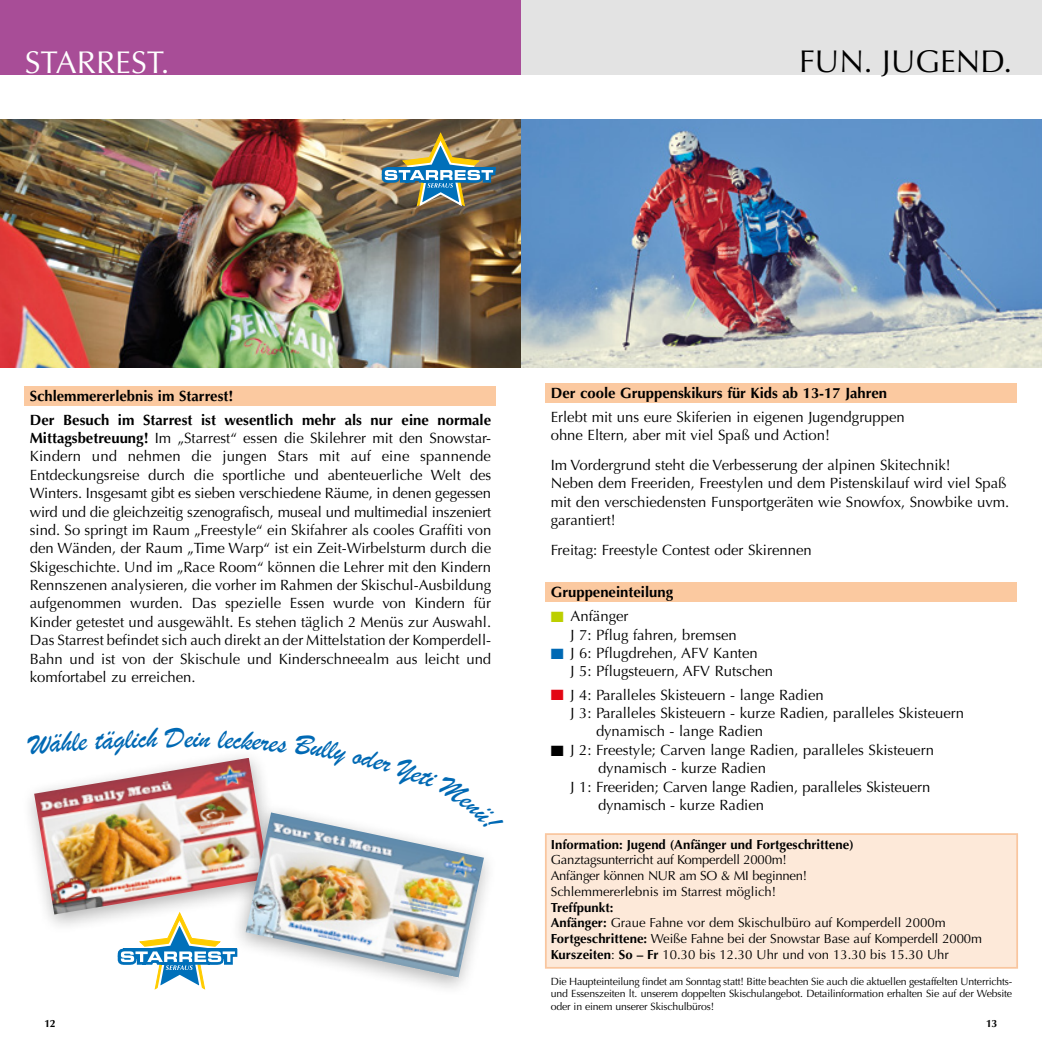
<style>
.page{position:relative;width:1042px;height:1042px;background:#fff}
.page>*{position:absolute;margin:0;border:0;box-sizing:border-box;transform-origin:0 0}
.t1{font:31.5px "Optima";color:#000}
.t2{font:31.5px "Optima";color:#fff}
.t3{font:29.75px "Brush Script";color:#0069b4}
.t4{font:14.88px/18.4px "Optima";color:#000}
.t5{font:700 14.88px/23.3px "Optima";color:#000}
.t6{font:13.12px/15.8px "Optima";letter-spacing:-.01em;color:#000}
.t7{font:700 13.12px "Optima";color:#000}
.t8{font:10.5px/12.6px "Optima";letter-spacing:-.015em;color:#000;text-align:justify}
.t9{font:700 10.5px "Optima";color:#000}
.s1{font-weight:700}
.s2{color:#bccf00}
.s3{color:#0069b4}
.s4{color:#e30613}
</style>
<div class="page">
<div style="left:0;top:0;width:521px;height:74px;background:#a84d97"></div>
<div style="left:25px;top:386px;width:471px;height:20px;background:#fbc9a0"></div>
<img style="left:0;top:119px;width:521px;height:248px">
<svg style="left:382px;top:132px;width:113px;height:75px;background:#838979"></svg>
<div style="left:20px;top:747px;width:266px;height:188px;background:#000;opacity:.3"></div>
<img style="left:34px;top:758px;width:235px;height:156px">
<div style="left:228px;top:802px;width:269px;height:196px;background:#000;opacity:.3"></div>
<img style="left:246px;top:812px;width:238px;height:165px">
<svg style="left:118px;top:912px;width:119px;height:78px"></svg>
<div style="left:521px;top:0;width:521px;height:74px;background:#e3e3e3"></div>
<img style="left:521px;top:119px;width:521px;height:248px">
<div style="left:546px;top:383px;width:471px;height:20px;background:#fbc9a0"></div>
<div style="left:546px;top:582px;width:471px;height:19px;background:#fbc9a0"></div>
<div style="left:545px;top:833px;width:473px;height:135px;background:#fde9d9;border:2px solid #f8b887"></div>
<svg style="left:27px;top:747px;width:61px;height:8px"></svg>
<svg style="left:95px;top:747px;width:64px;height:8px"></svg>
<svg style="left:218px;top:747px;width:68px;height:5px"></svg>
<svg style="left:352px;top:802px;width:145px;height:31px"></svg>
<h1 class="t2" style="left:25px;top:44px;width:146px">STARREST.</h1>
<h1 class="t1" style="left:799px;top:43px;width:215px">FUN. JUGEND.</h1>
<p class="t5" style="left:30px;top:385px;width:463px">Schlemmererlebnis im Starrest!<br>Der Besuch im Starrest ist wesentlich mehr als nur eine normale</p>
<p class="t4" style="left:30px;top:429px;width:463px;text-align:justify"><span class="s1">Mittagsbetreuung!</span> Im „Starrest“ essen die Skilehrer mit den Snowstar-Kindern und nehmen die jungen Stars mit auf eine spannende Entdeckungsreise durch die sportliche und abenteuerliche Welt des Winters. Insgesamt gibt es sieben verschiedene Räume, in denen gegessen wird und die gleichzeitig szenografisch, museal und multimedial inszeniert sind. So springt im Raum „Freestyle“ ein Skifahrer als cooles Graffiti von den Wänden, der Raum „Time Warp“ ist ein Zeit-Wirbelsturm durch die Skigeschichte. Und im „Race Room“ können die Lehrer mit den Kindern Rennszenen analysieren, die vorher im Rahmen der Skischul-Ausbildung aufgenommen wurden. Das spezielle Essen wurde von Kindern für Kinder getestet und ausgewählt. Es stehen täglich 2 Menüs zur Auswahl.<br>Das Starrest befindet sich auch direkt an der Mittelstation der Komperdell-Bahn und ist von der Skischule und Kinderschneealm aus leicht und komfortabel zu erreichen.</p>
<h2 class="t3" style="left:165px;top:718px;width:21px">D</h2>
<p class="t5" style="left:551px;top:382px;width:338px">Der coole Gruppenskikurs für Kids ab 13-17 Jahren</p>
<p class="t4" style="left:551px;top:407px;width:355px">Erlebt mit uns eure Skiferien in eigenen Jugendgruppen ohne Eltern, aber mit viel Spaß und Action!</p>
<p class="t4" style="left:551px;top:456px;width:460px">Im Vordergrund steht die Verbesserung der alpinen Skitechnik!<br>Neben dem Freeriden, Freestylen und dem Pistenskilauf wird viel Spaß mit den verschiedensten Funsportgeräten wie Snowfox, Snowbike uvm. garantiert!</p>
<p class="t4" style="left:551px;top:541px;width:262px">Freitag: Freestyle Contest oder Skirennen</p>
<p class="t5" style="left:551px;top:580px;width:124px">Gruppeneinteilung</p>
<p class="t4" style="left:570px;top:607px;width:168px;text-indent:-20px"><span class="s2">■</span> Anfänger<br>J 7: Pflug fahren, bremsen</p>
<p class="t4" style="left:570px;top:644px;width:204px;text-indent:-20px"><span class="s3">■</span> J 6: Pflugdrehen, AFV Kanten<br>J 5: Pflugsteuern, AFV Rutschen</p>
<p class="t4" style="left:551px;top:685px;width:274px"><span class="s4">■</span> J 4: Paralleles Skisteuern - lange Radien</p>
<p class="t4" style="left:570px;top:704px;width:395px">J 3: Paralleles Skisteuern - kurze Radien, paralleles Skisteuern</p>
<p class="t4" style="left:596px;top:722px;width:168px">dynamisch - lange Radien</p>
<p class="t4" style="left:551px;top:741px;width:385px">■ J 2: Freestyle; Carven lange Radien, paralleles Skisteuern</p>
<p class="t4" style="left:598px;top:759px;width:169px">dynamisch - kurze Radien</p>
<p class="t4" style="left:570px;top:777px;width:361px">J 1: Freeriden; Carven lange Radien, paralleles Skisteuern</p>
<p class="t4" style="left:598px;top:796px;width:167px">dynamisch - kurze Radien</p>
<p class="t7" style="left:551px;top:836px;width:304px">Information: Jugend (Anfänger und Fortgeschrittene)</p>
<p class="t6" style="left:551px;top:852px;width:258px">Ganztagsunterricht auf Komperdell 2000m!<br>Anfänger können NUR am SO &amp; MI beginnen!<br>Schlemmererlebnis im Starrest möglich!</p>
<p class="t6" style="left:551px;top:899px;width:433px"><span class="s1">Treffpunkt:<br>Anfänger:</span> Graue Fahne vor dem Skischulbüro auf Komperdell 2000m <span class="s1">Fortgeschrittene:</span> Weiße Fahne bei der Snowstar Base auf Komperdell 2000m <span class="s1">Kurszeiten</span>: <span class="s1">So – Fr</span> 10.30 bis 12.30 Uhr und von 13.30 bis 15.30 Uhr</p>
<p class="t8" style="left:551px;top:975px;width:463px">Die Haupteinteilung findet am Sonntag statt! Bitte beachten Sie auch die aktuellen gestaffelten Unterrichts&shy;und Essenszeiten lt. unserem doppelten Skischulangebot. Detailinformation erhalten Sie auf der Website oder in einem unserer Skischulbüros!</p>
<p class="t9" style="left:45px;top:1017px;width:13px">12</p>
<p class="t9" style="left:986px;top:1017px;width:13px">13</p>
</div>
